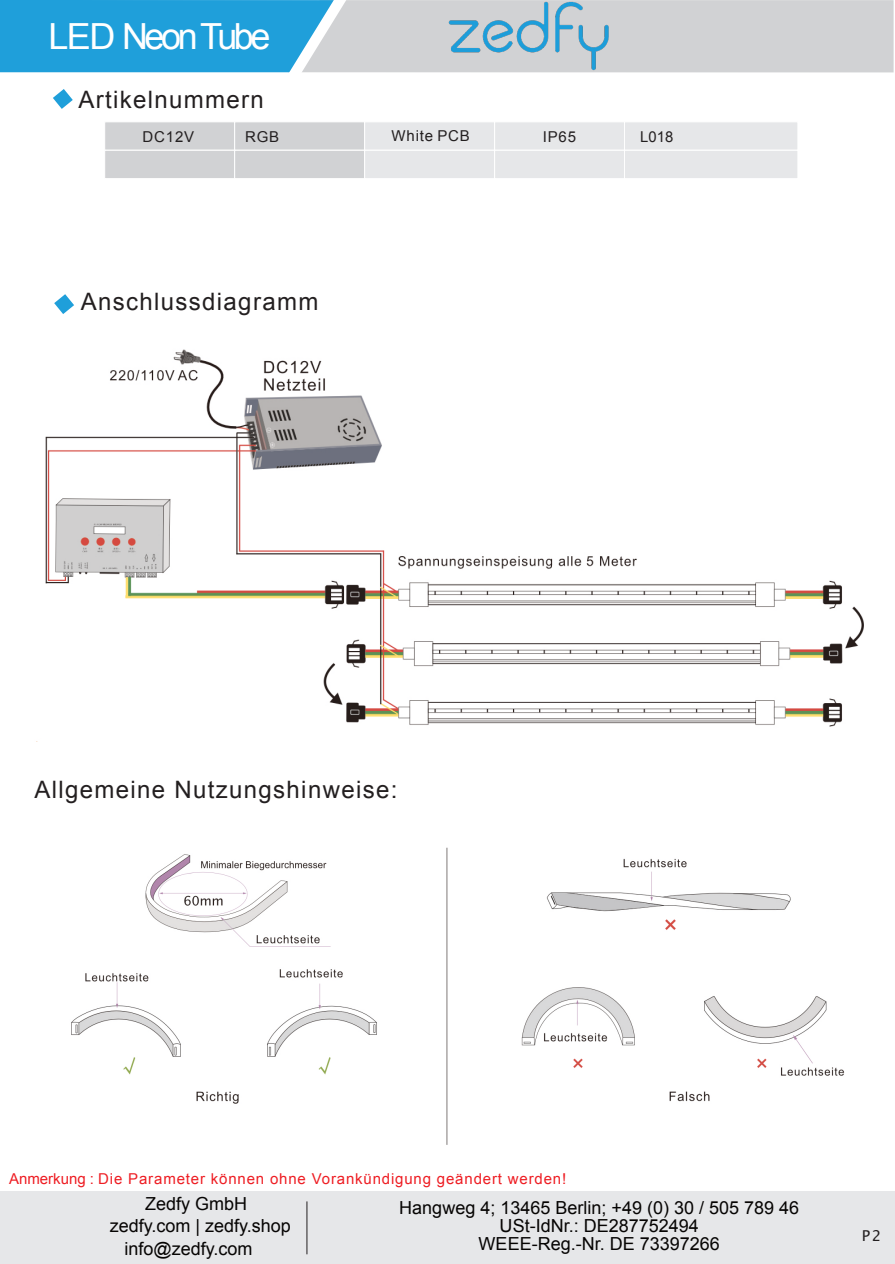
<style>
.page{position:relative;width:895px;height:1264px;background:#fff}
.page>*{position:absolute;margin:0;border:0;box-sizing:border-box;transform-origin:0 0}
.t1{font:36px "Arial";letter-spacing:-.095em;color:#fff}
.t2{font:24px "Arial";letter-spacing:.055em;color:#231f20}
.t3{font:18px/18px "Arial";color:#060403;text-align:center}
.t4{font:15px "Arial";letter-spacing:.055em;color:#ee1d23}
.t5{font:15px "Arial";letter-spacing:.055em;color:#231f20}
.t6{font:15px "Lucida Grande";color:#231f20}
</style>
<div class="page">
<div style="left:1px;top:1191px;width:893px;height:72px;background:#e6e7e9"></div>
<hr style="left:306px;top:1201px;width:1px;height:53px;background:#231f20">
<svg style="left:1px;top:0;width:892px;height:109px"></svg>
<svg style="left:54px;top:294px;width:20px;height:20px"></svg>
<div style="left:104px;top:122px;width:131px;height:28px;background:#d1d2d4;border:1px solid #fff"></div>
<div style="left:234px;top:122px;width:131px;height:28px;background:#d1d2d4;border:1px solid #fff"></div>
<div style="left:494px;top:122px;width:130px;height:28px;background:#e6e7e9;border:1px solid #fff"></div>
<div style="left:624px;top:122px;width:174px;height:28px;background:#e6e7e9;border:1px solid #fff"></div>
<div style="left:364px;top:122px;width:130px;height:28px;background:#e6e7e9;border:1px solid #fff"></div>
<div style="left:104px;top:150px;width:131px;height:29px;background:#d1d2d4;border:1px solid #fff"></div>
<div style="left:234px;top:150px;width:131px;height:29px;background:#d1d2d4;border:1px solid #fff"></div>
<div style="left:494px;top:150px;width:130px;height:29px;background:#e6e7e9;border:1px solid #fff"></div>
<div style="left:624px;top:150px;width:174px;height:29px;background:#e6e7e9;border:1px solid #fff"></div>
<div style="left:364px;top:150px;width:130px;height:29px;background:#e6e7e9;border:1px solid #fff"></div>
<img style="left:447px;top:0;width:164px;height:72px">
<img style="left:71px;top:847px;width:774px;height:298px">
<img style="left:36px;top:349px;width:828px;height:393px">
<h1 class="t1" style="left:48px;top:23px;width:224px">LED Neon Tube</h1>
<h2 class="t2" style="left:78px;top:90px;width:187px">Artikelnummern</h2>
<p class="t5" style="left:143px;top:131px;width:53px">DC12V</p>
<p class="t5" style="left:245px;top:131px;width:36px">RGB</p>
<p class="t5" style="left:391px;top:130px;width:80px">White PCB</p>
<p class="t5" style="left:543px;top:131px;width:35px">IP65</p>
<p class="t5" style="left:640px;top:131px;width:35px">L018</p>
<h2 class="t2" style="left:81px;top:293px;width:239px">Anschlussdiagramm</h2>
<h2 class="t2" style="left:34px;top:780px;width:364px">Allgemeine Nutzungshinweise:</h2>
<p class="t4" style="left:9px;top:1172px;width:559px">Anmerkung : Die Parameter können ohne Vorankündigung geändert werden!</p>
<p class="t3" style="left:399px;top:1200px;width:401px">Hangweg 4; 13465 Berlin; +49 (0) 30 / 505 789 46<br>USt-IdNr.: DE287752494<br>WEEE-Reg.-Nr. DE 73397266</p>
<p class="t3" style="left:145px;top:1196px;width:104px">Zedfy GmbH</p>
<p class="t3" style="left:110px;top:1218px;width:183px">zedfy.com | zedfy.shop</p>
<p class="t3" style="left:124px;top:1241px;width:129px">info@zedfy.com</p>
<p class="t6" style="left:861px;top:1229px;width:21px">P2</p>
</div>
